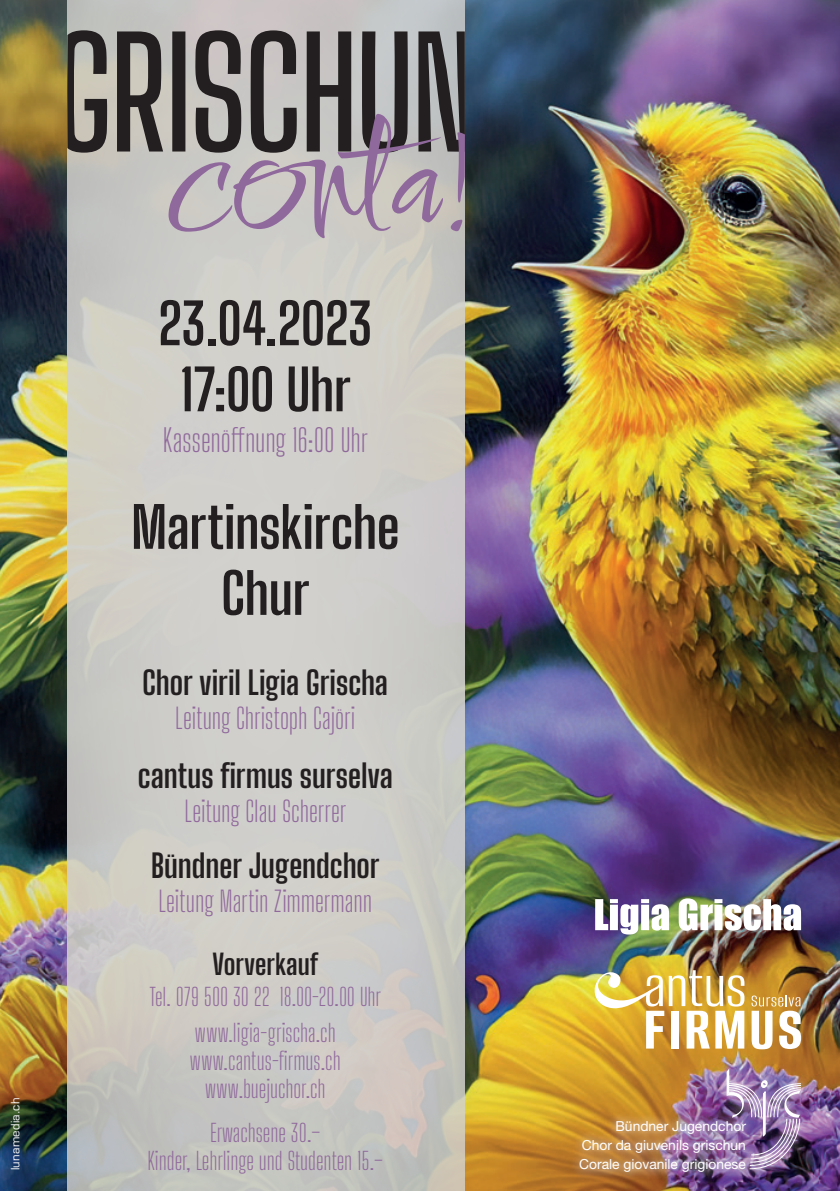
<style>
.page{position:relative;width:840px;height:1191px;background:#fff}
.page>*{position:absolute;margin:0;border:0;box-sizing:border-box;transform-origin:0 0}
.t1{font:700 56px/66px "Big Shoulders Display";letter-spacing:-.005em;color:#231f20;text-align:center}
.t2{font:700 32px "Big Shoulders Display";color:#231f20}
.t3{font:300 31px "Big Shoulders Display";letter-spacing:-.005em;color:#90699c}
.t4{font:300 28px "Big Shoulders Display";color:#90699c}
.t5{font:700 28px "Big Shoulders Display";letter-spacing:.005em;color:#231f20}
.t6{font:300 24px/28px "Big Shoulders Display";color:#90699c;text-align:center}
.t7{font:13.8px/19px "Helvetica Neue";color:#fff;text-align:right}
.t8{font:11.2px "Eurostile LT";letter-spacing:.025em;color:#fff}
</style>
<div class="page">
<img style="left:0;top:0;width:839px;height:1191px">
<svg style="left:67px;top:0;width:397px;height:1191px;background:#cccac5"></svg>
<svg style="left:594px;top:970px;width:150px;height:78px"></svg>
<svg style="left:751px;top:994px;width:49px;height:55px"></svg>
<svg style="left:67px;top:30px;width:397px;height:123px;background:#797674"></svg>
<svg style="left:168px;top:114px;width:296px;height:124px;background:#a69da4"></svg>
<img style="left:569px;top:1060px;width:240px;height:121px">
<img style="left:726px;top:1068px;width:74px;height:101px">
<svg style="left:595px;top:899px;width:73px;height:35px"></svg>
<img style="left:678px;top:898px;width:122px;height:32px">
<p class="t8" style="left:9px;top:1170px;width:74px;rotate:-90deg">lunamedia.ch</p>
<h1 class="t1" style="left:158px;top:288px;width:216px">23.04.2023<br>17:00 Uhr</h1>
<p class="t3" style="left:163px;top:418px;width:206px">Kassenöffnung 16:00 Uhr</p>
<h1 class="t1" style="left:131px;top:492px;width:269px">Martinskirche<br>Chur</h1>
<h2 class="t2" style="left:142px;top:657px;width:247px">Chor viril Ligia Grischa</h2>
<p class="t4" style="left:175px;top:698px;width:181px">Leitung Christoph Cajöri</p>
<h2 class="t2" style="left:138px;top:750px;width:256px">cantus firmus surselva</h2>
<p class="t4" style="left:184px;top:791px;width:163px">Leitung Clau Scherrer</p>
<h2 class="t2" style="left:151px;top:840px;width:230px">Bündner Jugendchor</h2>
<p class="t4" style="left:158px;top:881px;width:215px">Leitung Martin Zimmermann</p>
<p class="t5" style="left:212px;top:941px;width:107px">Vorverkauf</p>
<p class="t6" style="left:150px;top:977px;width:232px;line-height:36px">Tel. 079 500 30 22 18.00-20.00 Uhr www.ligia-grischa.ch</p>
<p class="t6" style="left:190px;top:1045px;width:152px">www.cantus-firmus.ch www.buejuchor.ch</p>
<p class="t6" style="left:147px;top:1118px;width:237px">Erwachsene 30.–<br>Kinder, Lehrlinge und Studenten 15.–</p>
<p class="t7" style="left:581px;top:1117px;width:166px">Bündner Jugendchor<br>Chor da giuvenils grischun</p>
<p class="t7" style="left:579px;top:1155px;width:168px">Corale giovanile grigionese</p>
</div>
